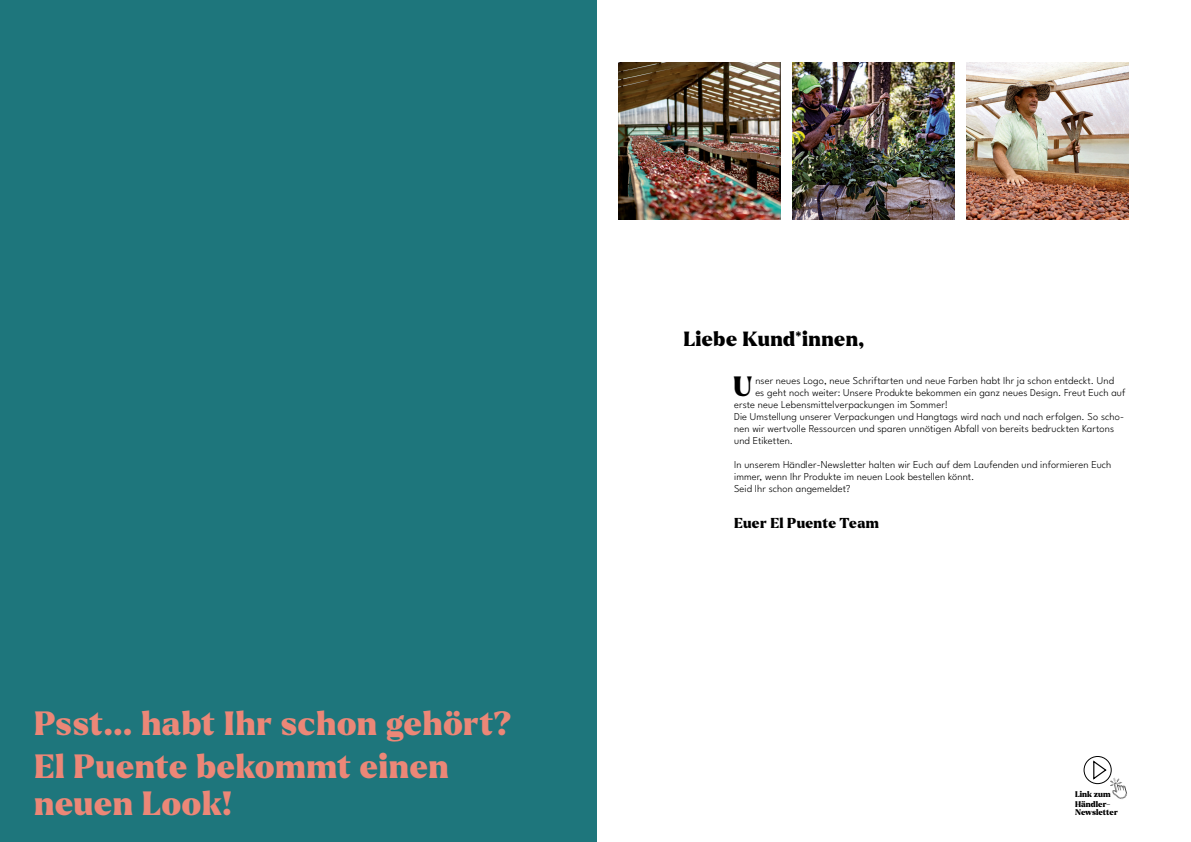
<style>
.page{position:relative;width:1191px;height:842px;background:#fff}
.page>*{position:absolute;margin:0;border:0;box-sizing:border-box;transform-origin:0 0}
.Larken_black_20{font:900 32.7px "Larken";letter-spacing:.02em;color:#ec8777}
.Fließtext_Intial{font:900 27.2px "Larken";color:#000}
.Überschrift_15_P{font:900 20px "Larken";letter-spacing:.025em;color:#000}
.Larken_black_20-2{font:900 14px "Larken";letter-spacing:.025em;color:#000}
.Fließtext{font:100 10.5px/12px "League Spartan";letter-spacing:.01em;color:#000}
.Fließtext_Intial-2{font:100 10.5px "League Spartan";letter-spacing:.01em;color:#000}
.t1{font:900 8px/8px "Larken";letter-spacing:.01em;color:#000}
</style>
<div class="page">
<div style="left:0;top:0;width:597px;height:842px;background:#1e767c"></div>
<img style="left:618px;top:62px;width:162px;height:158px">
<img style="left:792px;top:62px;width:162px;height:158px">
<img style="left:966px;top:62px;width:162px;height:158px">
<div style="left:1083px;top:756px;width:28px;height:28px;border:1px solid #000;border-radius:50%"></div>
<svg style="left:1093px;top:759px;width:14px;height:22px"></svg>
<img style="left:1108px;top:773px;width:19px;height:26px">
<p class="Larken_black_20" style="left:34px;top:702px;width:479px">Psst... habt Ihr schon gehört?</p>
<p class="Larken_black_20" style="left:34px;top:745px;width:416px">El Puente bekommt einen</p>
<p class="Larken_black_20" style="left:34px;top:782px;width:200px">neuen Look!</p>
<p class="Überschrift_15_P" style="left:683px;top:326px;width:182px">Liebe Kund*innen,</p>
<p class="Fließtext_Intial" style="left:733px;top:369px;width:21px">U</p>
<p class="Fließtext_Intial-2" style="left:755px;top:373px;width:360px">nser neues Logo, neue Schriftarten und neue Farben habt Ihr ja schon entdeckt. Und</p>
<p class="Fließtext_Intial-2" style="left:755px;top:385px;width:372px">es geht noch weiter: Unsere Produkte bekommen ein ganz neues Design. Freut Euch auf</p>
<p class="Fließtext_Intial-2" style="left:734px;top:397px;width:215px">erste neue Lebensmittelverpackungen im Sommer!</p>
<p class="Fließtext" style="left:734px;top:410px;width:392px">Die Umstellung unserer Verpackungen und Hangtags wird nach und nach erfolgen. So scho&shy;nen wir wertvolle Ressourcen und sparen unnötigen Abfall von bereits bedruckten Kartons und Etiketten.</p>
<p class="Fließtext" style="left:734px;top:458px;width:379px">In unserem Händler-Newsletter halten wir Euch auf dem Laufenden und informieren Euch immer, wenn Ihr Produkte im neuen Look bestellen könnt.</p>
<p class="Fließtext" style="left:734px;top:482px;width:118px">Seid Ihr schon angemeldet?</p>
<p class="Larken_black_20-2" style="left:734px;top:514px;width:146px">Euer El Puente Team</p>
<p class="t1" style="left:1075px;top:791px;width:37px">Link zum</p>
<p class="t1" style="left:1075px;top:801px;width:44px">Händler-<br>Newsletter</p>
</div>
